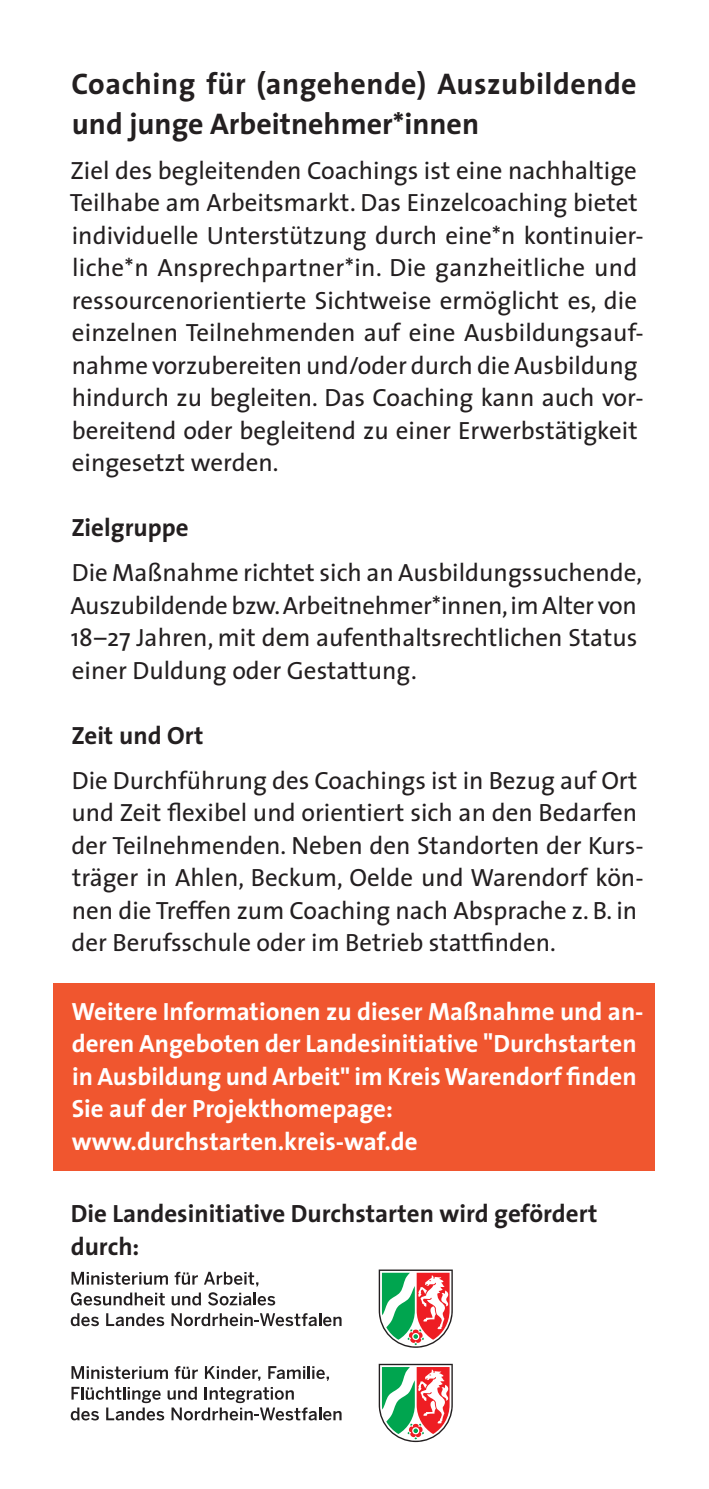
<style>
.page{position:relative;width:709px;height:1489px;background:#fff}
.page>*{position:absolute;margin:0;border:0;box-sizing:border-box;transform-origin:0 0}
.t1{font:700 30px/40px "The Sans";letter-spacing:.015em;color:#231f20}
.t2{font:25px/32.5px "The Sans";color:#231f20}
.t3{font:700 25px/32.5px "The Sans";color:#fff}
.t4{font:700 25px/32.5px "The Sans";color:#231f20}
.s1{font-family:"The Sans C4 s"}
</style>
<div class="page">
<svg style="left:379px;top:1269px;width:74px;height:78px"></svg>
<svg style="left:71px;top:1271px;width:97px;height:13px"></svg>
<svg style="left:175px;top:1271px;width:23px;height:13px"></svg>
<svg style="left:204px;top:1271px;width:54px;height:15px"></svg>
<svg style="left:71px;top:1292px;width:94px;height:13px"></svg>
<svg style="left:172px;top:1292px;width:29px;height:13px"></svg>
<svg style="left:208px;top:1292px;width:67px;height:13px"></svg>
<svg style="left:71px;top:1313px;width:28px;height:12px"></svg>
<svg style="left:106px;top:1313px;width:58px;height:12px"></svg>
<svg style="left:171px;top:1313px;width:170px;height:12px"></svg>
<svg style="left:379px;top:1363px;width:74px;height:78px"></svg>
<svg style="left:71px;top:1366px;width:97px;height:12px"></svg>
<svg style="left:175px;top:1366px;width:23px;height:12px"></svg>
<svg style="left:205px;top:1366px;width:55px;height:14px"></svg>
<svg style="left:268px;top:1366px;width:61px;height:14px"></svg>
<svg style="left:71px;top:1386px;width:270px;height:34px"></svg>
<div style="left:54px;top:983px;width:601px;height:187px;background:#f0562f"></div>
<p class="t1" style="left:71px;top:64px;width:567px">Coaching für (angehende) Auszubildende und junge Arbeitnehmer*innen</p>
<p class="t2" style="left:70px;top:154px;width:575px">Ziel des begleitenden Coachings ist eine nachhaltige Teilhabe am Arbeitsmarkt. Das Einzelcoaching bietet individuelle Unterstützung durch eine*n kontinuier&shy;liche*n Ansprechpartner*in. Die ganzheitliche und ressourcenorientierte Sichtweise ermöglicht es, die einzelnen Teilnehmenden auf eine Ausbildungsauf&shy;nahme vorzubereiten und/oder durch die Ausbildung hindurch zu begleiten. Das Coaching kann auch vor&shy;bereitend oder begleitend zu einer Erwerbstätigkeit eingesetzt werden.</p>
<p class="t4" style="left:71px;top:511px;width:119px">Zielgruppe</p>
<p class="t2" style="left:70px;top:556px;width:573px">Die Maßnahme richtet sich an Ausbildungssuchende, Auszubildende bzw. Arbeitnehmer*innen, im Alter von 18–27 Jahren, mit dem aufenthaltsrechtlichen Status einer Duldung oder Gestattung.</p>
<p class="t4" style="left:71px;top:719px;width:133px">Zeit und Ort</p>
<p class="t2" style="left:71px;top:764px;width:574px">Die Durchführung des Coachings ist in Bezug auf Ort und Zeit flexibel und orientiert sich an den Bedarfen der Teilnehmenden. Neben den Standorten der Kurs&shy;träger in Ahlen, Beckum, Oelde und Warendorf kön&shy;nen die Treffen zum Coaching nach Absprache z. B. in der Berufsschule oder im Betrieb stattfinden.</p>
<p class="t3" style="left:71px;top:995px;width:573px">Weitere Informationen zu dieser Maßnahme und an&shy;deren Angeboten der Landesinitiative "Durchstarten in Ausbildung und Arbeit<span class="s1">"</span> im Kreis Warendorf finden Sie auf der Projekthomepage: www.durchstarten.kreis-waf.de</p>
<p class="t4" style="left:71px;top:1197px;width:528px">Die Landesinitiative Durchstarten wird gefördert durch:</p>
</div>
